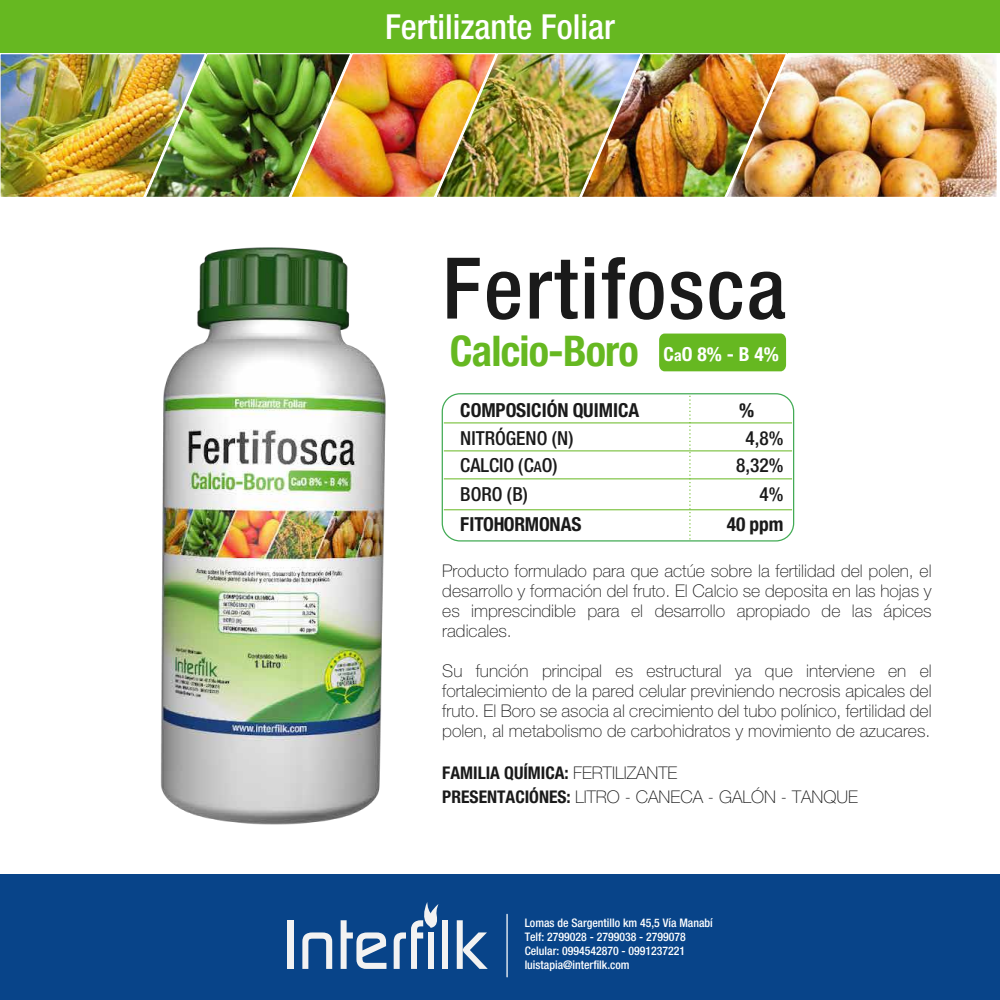
<style>
.page{position:relative;width:1000px;height:1000px;background:#fff}
.page>*{position:absolute;margin:0;border:0;box-sizing:border-box;transform-origin:0 0}
.t1{font:500 condensed 85.12px "Helvetica Neue LT Std";letter-spacing:.025em;color:#1a1a1a}
.t2{font:700 condensed 42.38px "Helvetica Neue LT Std";letter-spacing:-.02em;color:#66b821}
.t3{font:500 condensed 34.5px "Helvetica Neue LT Std";color:#fff}
.t4{font:500 condensed 19.38px "Helvetica Neue LT Std";color:#1a1a1a}
.t5{font:700 condensed 19.38px "Helvetica Neue LT Std";letter-spacing:-.005em;color:#1a1a1a}
.t6{font:100 17.5px/20px "Helvetica Neue LT Std";color:#1a1a1a;text-align:justify}
.t7{font:500 condensed 11.75px/14.1px "Helvetica Neue LT Std";color:#fff}
.s1{font-size:19.38px;color:#fff}
.s2{font-size:15.88px;color:#fff}
.s3{font-size:15px}
.s4{font-weight:700;font-stretch:condensed}
</style>
<div class="page">
<div style="left:0;top:875px;width:1000px;height:125px;background:#084489"></div>
<div style="left:659px;top:333px;width:127px;height:38px;background:#66b821"></div>
<div style="left:0;top:0;width:1000px;height:54px;background:#66b821"></div>
<div style="left:442px;top:393px;width:352px;height:149px;border:1px solid #41aa54;border-radius:18px"></div>
<hr style="left:444px;top:423px;width:348px;height:1px;background:#66b821">
<hr style="left:444px;top:451px;width:348px;height:1px;background:#66b821">
<hr style="left:444px;top:479px;width:348px;height:1px;background:#66b821">
<svg style="left:690px;top:396px;width:1px;height:144px"></svg>
<hr style="left:444px;top:509px;width:348px;height:1px;background:#66b821">
<img style="left:0;top:53px;width:725px;height:144px">
<img style="left:725px;top:53px;width:275px;height:144px">
<div style="left:287px;top:920px;width:7px;height:49px;background:#f2f2f2"></div>
<svg style="left:302px;top:932px;width:30px;height:37px"></svg>
<svg style="left:341px;top:920px;width:46px;height:49px"></svg>
<div style="left:442px;top:920px;width:6px;height:49px;background:#f2f2f2"></div>
<svg style="left:457px;top:920px;width:31px;height:49px"></svg>
<svg style="left:394px;top:902px;width:45px;height:67px"></svg>
<hr style="left:506px;top:914px;width:2px;height:63px;background:#fff">
<img style="left:160px;top:247px;width:226px;height:578px">
<h3 class="t3" style="left:385px;top:6px;width:232px">Fertilizante Foliar</h3>
<h1 class="t1" style="left:442px;top:238px;width:345px">Fertifosca</h1>
<h2 class="t2" style="left:450px;top:326px;width:330px">Calcio-Boro <span class="s1">C</span><span class="s2">a</span><span class="s1">O 8% - B 4%</span></h2>
<p class="t5" style="left:460px;top:398px;width:181px">COMPOSICIÓN QUIMICA</p>
<p class="t5" style="left:739px;top:398px;width:17px">%</p>
<p class="t4" style="left:460px;top:426px;width:115px">NITRÓGENO (N)</p>
<p class="t4" style="left:746px;top:426px;width:39px">4,8%</p>
<p class="t4" style="left:460px;top:454px;width:99px">CALCIO (C<span class="s3">A</span>O)</p>
<p class="t4" style="left:736px;top:454px;width:49px">8,32%</p>
<p class="t4" style="left:460px;top:483px;width:69px">BORO (B)</p>
<p class="t4" style="left:760px;top:483px;width:26px">4%</p>
<p class="t5" style="left:460px;top:512px;width:123px">FITOHORMONAS</p>
<p class="t5" style="left:727px;top:512px;width:58px">40 ppm</p>
<p class="t6" style="left:442px;top:560px;width:491px">Producto formulado para que actúe sobre la fertilidad del polen, el desarrollo y formación del fruto. El Calcio se deposita en las hojas y es imprescindible para el desarrollo apropiado de las ápices radicales.</p>
<p class="t6" style="left:442px;top:660px;width:491px">Su función principal es estructural ya que interviene en el fortalecimiento de la pared celular previniendo necrosis apicales del fruto. El Boro se asocia al crecimiento del tubo polínico, fertilidad del polen, al metabolismo de carbohidratos y movimiento de azucares.</p>
<p class="t6" style="left:442px;top:761px;width:417px;line-height:23.8px"><span class="s4">FAMILIA QUÍMICA:</span> FERTILIZANTE<br><span class="s4">PRESENTACIÓNES:</span> LITRO - CANECA - GALÓN - TANQUE</p>
<p class="t7" style="left:525px;top:916px;width:190px">Lomas de Sargentillo km 45,5 Vía Manabí Telf: 2799028 - 2799038 - 2799078<br>Celular: 0994542870 - 0991237221 luistapia@interfilk.com</p>
</div>
